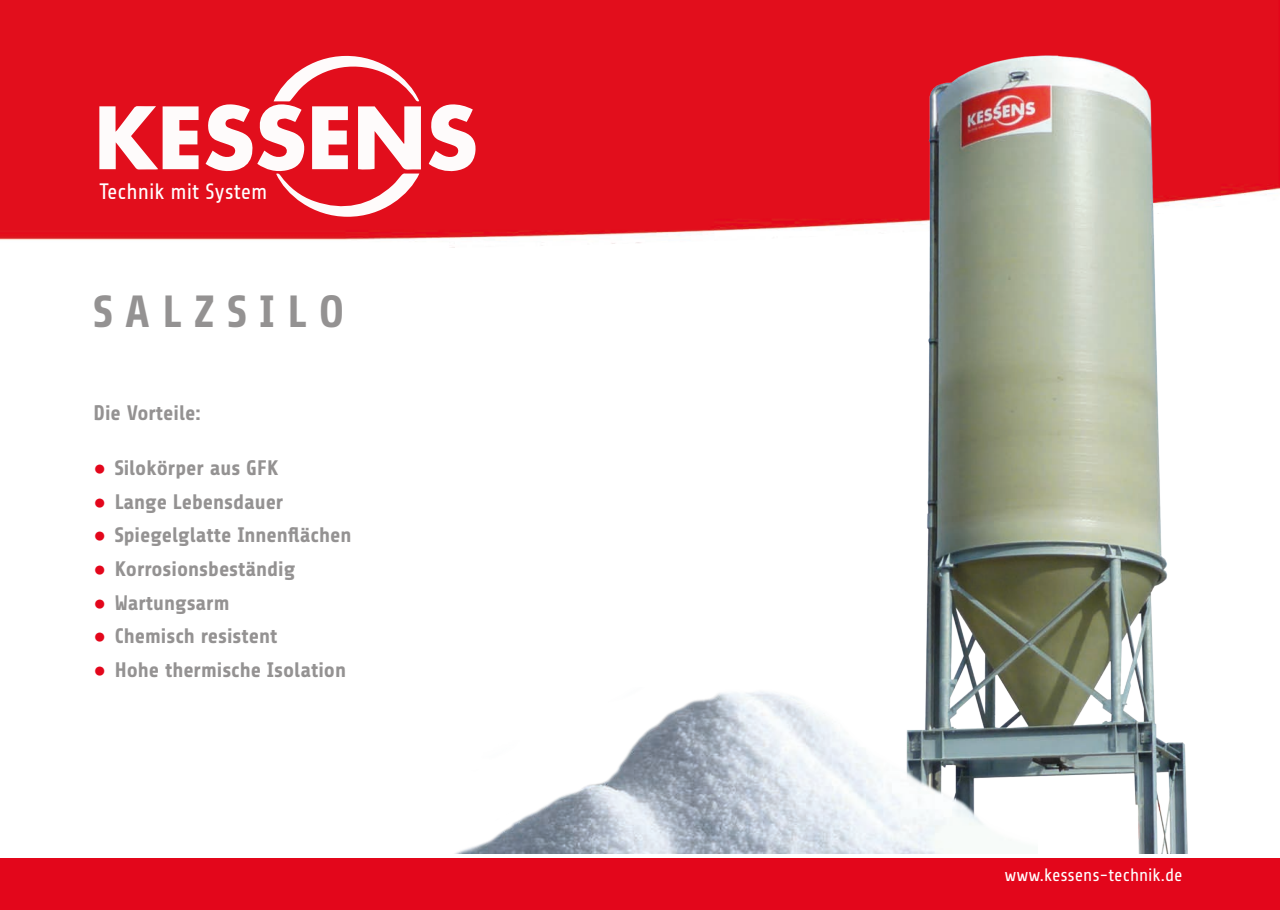
<style>
.page{position:relative;width:1280px;height:910px;background:#fff}
.page>*{position:absolute;margin:0;border:0;box-sizing:border-box;transform-origin:0 0}
.t1{font:700 45px "Share";color:#949292}
.t2{font:22.2px "Share";color:#fff}
.t3{font:700 21px "Share";color:#949292}
.t4{font:18px "Share";color:#fff}
.s1{font-family:"Arial";font-weight:400;color:#e3061b}
</style>
<div class="page">
<img style="left:0;top:0;width:1280px;height:248px">
<img style="left:892px;top:38px;width:367px;height:816px">
<svg style="left:429px;top:104px;width:47px;height:68px"></svg>
<svg style="left:99px;top:106px;width:100px;height:64px"></svg>
<svg style="left:206px;top:55px;width:215px;height:162px"></svg>
<img style="left:455px;top:688px;width:582px;height:166px">
<svg style="left:0;top:858px;width:1280px;height:1px"></svg>
<div style="left:0;top:859px;width:1280px;height:51px;background:#e3061b"></div>
<p class="t2" style="left:99px;top:180px;width:170px">Technik mit System</p>
<h1 class="t1" style="left:94px;top:287px;width:252px">S A L Z S I L O</h1>
<p class="t3" style="left:94px;top:402px;width:109px">Die Vorteile:</p>
<p class="t3" style="left:94px;top:456px;width:187px"><span class="s1">●</span> Silokörper aus GFK</p>
<p class="t3" style="left:94px;top:490px;width:191px"><span class="s1">●</span> Lange Lebensdauer</p>
<p class="t3" style="left:94px;top:524px;width:259px"><span class="s1">●</span> Spiegelglatte Innenflächen</p>
<p class="t3" style="left:94px;top:557px;width:203px"><span class="s1">●</span> Korrosionsbeständig</p>
<p class="t3" style="left:94px;top:591px;width:137px"><span class="s1">●</span> Wartungsarm</p>
<p class="t3" style="left:94px;top:625px;width:185px"><span class="s1">●</span> Chemisch resistent</p>
<p class="t3" style="left:94px;top:658px;width:254px"><span class="s1">●</span> Hohe thermische Isolation</p>
<p class="t4" style="left:1004px;top:865px;width:180px">www.kessens-technik.de</p>
</div>
